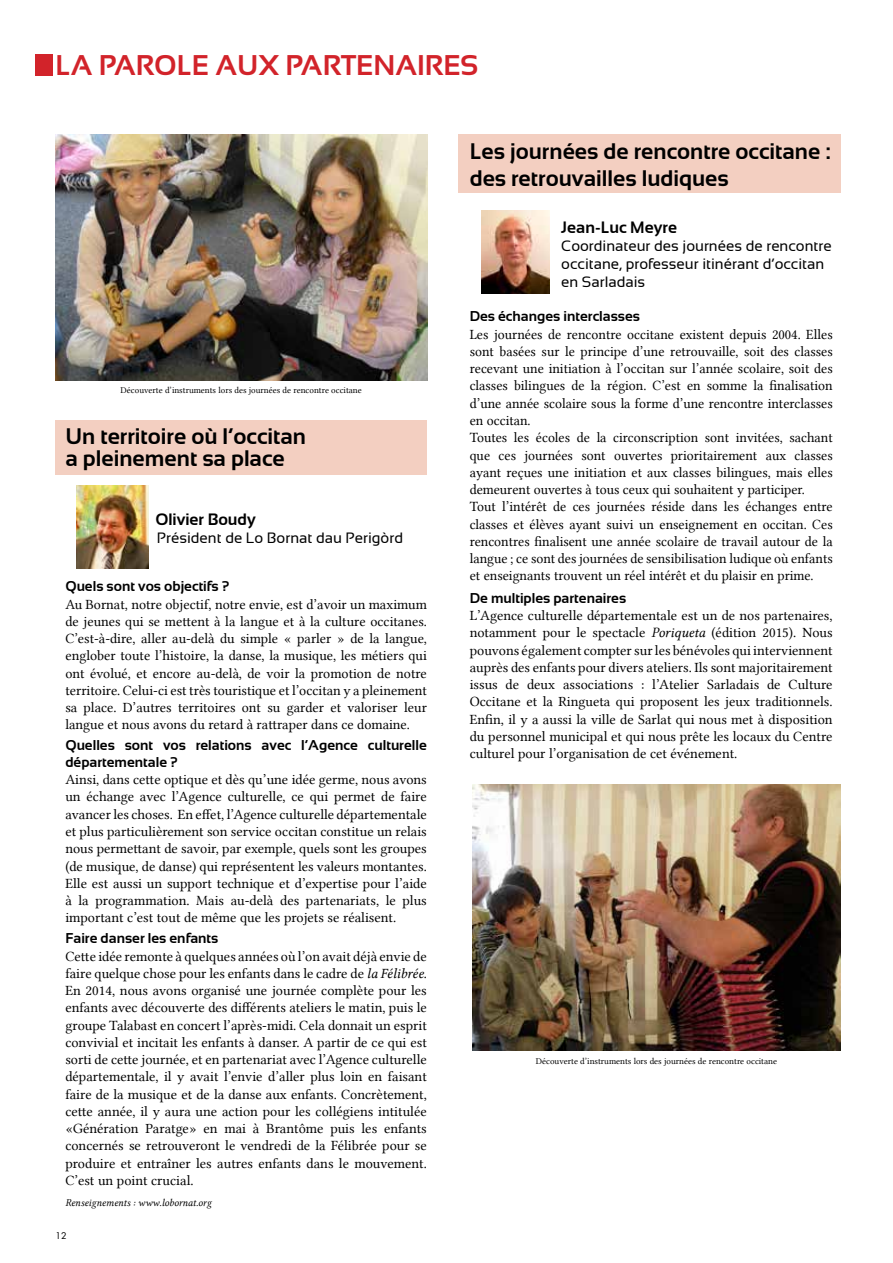
<style>
.page{position:relative;width:893px;height:1263px;background:#fff}
.page>*{position:absolute;margin:0;border:0;box-sizing:border-box;transform-origin:0 0}
.t1{font:700 28.5px "Sansation";color:#d2232a}
.t2{font:700 22.5px/27px "Sansation";color:#000}
.t3{font:700 16.5px "Sansation";color:#000}
.t4{font:15px/18px "Sansation";color:#000}
.t5{font:14.25px/17.2px "Lin Libertine";color:#000;text-align:justify}
.t6{font:700 14.25px/16.5px "Sansation";color:#000}
.t7{font:10.5px "Lin Libertine I";color:#000}
.t8{font:9px "Lin Libertine";color:#000}
.t9{font:9px "Futura Std";color:#000}
.s1{font-family:"Lin Libertine I"}
</style>
<div class="page">
<div style="left:458px;top:135px;width:383px;height:58px;background:#f3cfc1"></div>
<img style="left:481px;top:210px;width:69px;height:84px">
<img style="left:472px;top:784px;width:369px;height:266px">
<div style="left:35px;top:54px;width:17px;height:21px;background:#d2232a"></div>
<div style="left:56px;top:420px;width:371px;height:55px;background:#f3cfc1"></div>
<img style="left:77px;top:485px;width:71px;height:83px">
<img style="left:56px;top:135px;width:372px;height:246px">
<h1 class="t1" style="left:56px;top:49px;width:424px">la parol e aux partenaires</h1>
<p class="t8" style="left:121px;top:385px;width:243px">Découverte d’instruments lors des journées de rencontre occitane</p>
<h2 class="t2" style="left:65px;top:425px;width:242px;line-height:22.5px">Un territoire où l’occitan a pleinement sa place</h2>
<p class="t3" style="left:155px;top:510px;width:102px">Olivier Boudy</p>
<p class="t4" style="left:157px;top:528px;width:248px">Président de Lo Bornat dau Perigòrd</p>
<p class="t6" style="left:65px;top:578px;width:166px">Quels sont vos objectifs ?</p>
<p class="t5" style="left:65px;top:595px;width:363px">Au Bornat, notre objectif, notre envie, est d’avoir un maximum de jeunes qui se mettent à la langue et à la culture occitanes.<br>C’est-à-dire, aller au-delà du simple « parler » de la langue, englober toute l’histoire, la danse, la musique, les métiers qui ont évolué, et encore au-delà, de voir la promotion de notre territoire. Celui-ci est très touristique et l’occitan y a pleinement sa place. D’autres territoires ont su garder et valoriser leur langue et nous avons du retard à rattraper dans ce domaine.</p>
<p class="t6" style="left:65px;top:737px;width:363px">Quelles sont vos relations avec l’Agence culturelle départementale ?</p>
<p class="t5" style="left:65px;top:771px;width:363px">Ainsi, dans cette optique et dès qu’une idée germe, nous avons un échange avec l’Agence culturelle, ce qui permet de faire avancer les choses. En effet, l’Agence culturelle départementale et plus particulièrement son service occitan constitue un relais nous permettant de savoir, par exemple, quels sont les groupes (de musique, de danse) qui représentent les valeurs montantes.<br>Elle est aussi un support technique et d’expertise pour l’aide à la programmation. Mais au-delà des partenariats, le plus important c’est tout de même que les projets se réalisent.</p>
<p class="t6" style="left:65px;top:930px;width:155px">Faire danser les enfants</p>
<p class="t5" style="left:65px;top:947px;width:363px">Cette idée remonte à quelques années où l’on avait déjà envie de faire quelque chose pour les enfants dans le cadre de <span class="s1">la Félibrée</span>.<br>En 2014, nous avons organisé une journée complète pour les enfants avec découverte des différents ateliers le matin, puis le groupe Talabast en concert l’après-midi. Cela donnait un esprit convivial et incitait les enfants à danser. A partir de ce qui est sorti de cette journée, et en partenariat avec l’Agence culturelle départementale, il y avait l’envie d’aller plus loin en faisant faire de la musique et de la danse aux enfants. Concrètement, cette année, il y aura une action pour les collégiens intitulée «Génération Paratge» en mai à Brantôme puis les enfants concernés se retrouveront le vendredi de la Félibrée pour se produire et entraîner les autres enfants dans le mouvement.<br>C’est un point crucial.</p>
<p class="t7" style="left:65px;top:1196px;width:148px">Renseignements : www.lobornat.org</p>
<p class="t9" style="left:56px;top:1230px;width:13px">12</p>
<h2 class="t2" style="left:470px;top:138px;width:363px">Les journées de rencontre occitane : des retrouvailles ludiques</h2>
<p class="t3" style="left:561px;top:218px;width:117px">Jean-Luc Meyre</p>
<p class="t4" style="left:561px;top:237px;width:272px">Coordinateur des journées de rencontre occitane, professeur itinérant d’occitan en Sarladais</p>
<p class="t6" style="left:470px;top:308px;width:172px">Des échanges interclasses</p>
<p class="t5" style="left:470px;top:325px;width:365px;text-align:left">Les journées de rencontre occitane existent depuis 2004. Elles sont basées sur le principe d’une retrouvaille, soit des classes recevant une initiation à l’occitan sur l’année scolaire, soit des classes bilingues de la région. C’est en somme la finalisation d’une année scolaire sous la forme d’une rencontre interclasses en occitan.<br>Toutes les écoles de la circonscription sont invitées, sachant que ces journées sont ouvertes prioritairement aux classes ayant reçues une initiation et aux classes bilingues, mais elles demeurent ouvertes à tous ceux qui souhaitent y participer.<br>Tout l’intérêt de ces journées réside dans les échanges entre classes et élèves ayant suivi un enseignement en occitan. Ces rencontres finalisent une année scolaire de travail autour de la langue ; ce sont des journées de sensibilisation ludique où enfants et enseignants trouvent un réel intérêt et du plaisir en prime.</p>
<p class="t6" style="left:470px;top:590px;width:158px">De multiples partenaires</p>
<p class="t5" style="left:470px;top:607px;width:364px">L’Agence culturelle départementale est un de nos partenaires, notamment pour le spectacle <span class="s1">Poriqueta</span> (édition 2015). Nous pouvons également compter sur les bénévoles qui interviennent auprès des enfants pour divers ateliers. Ils sont majoritairement issus de deux associations : l’Atelier Sarladais de Culture Occitane et la Ringueta qui proposent les jeux traditionnels.<br>Enfin, il y a aussi la ville de Sarlat qui nous met à disposition du personnel municipal et qui nous prête les locaux du Centre culturel pour l’organisation de cet événement.</p>
<p class="t8" style="left:536px;top:1056px;width:243px">Découverte d’instruments lors des journées de rencontre occitane</p>
</div>
